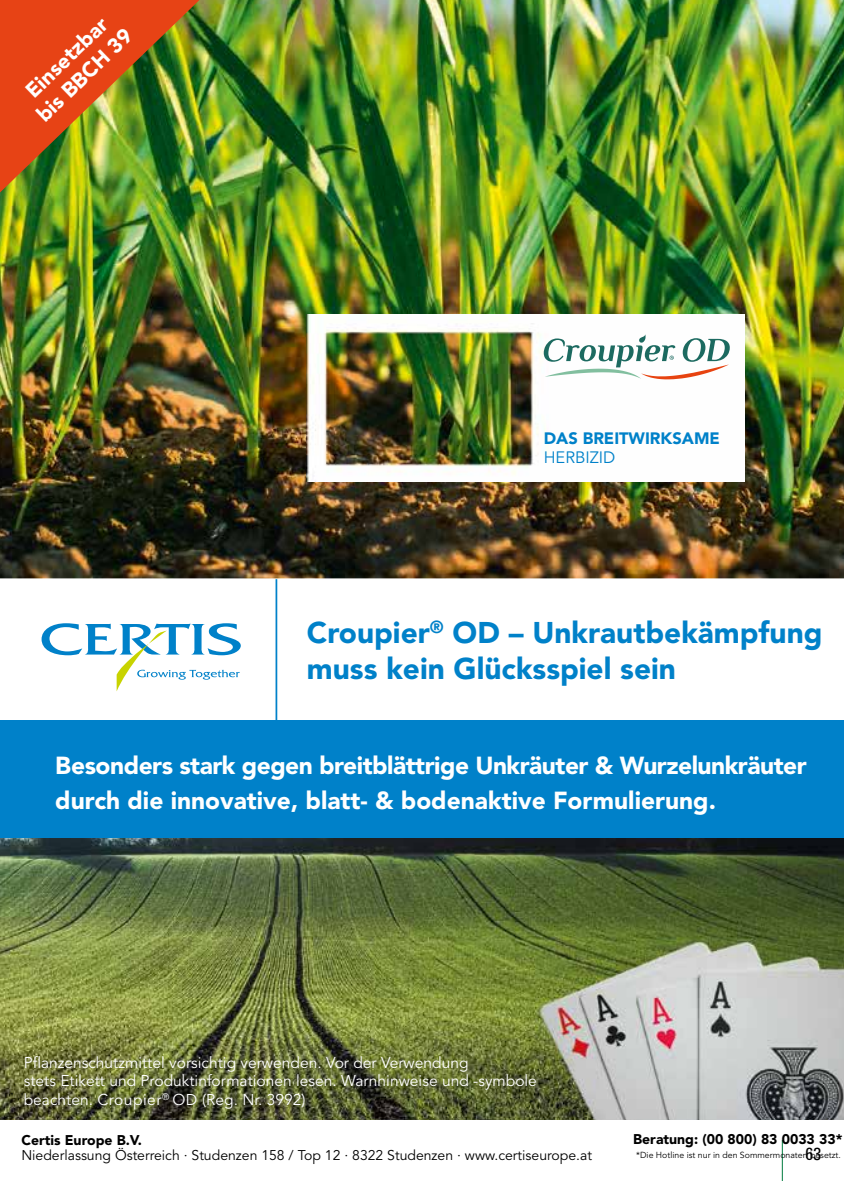
<style>
.page{position:relative;width:844px;height:1181px;background:#fff}
.page>*{position:absolute;margin:0;border:0;box-sizing:border-box;transform-origin:0 0}
.t1{font:900 29.75px/35.7px "Avenir LT Pro";color:#0081c9}
.t2{font:900 24.5px/35px "Avenir LT Pro";letter-spacing:-.02em;color:#fff}
.t3{font:900 21px/25.2px "Avenir LT Pro";color:#fff;text-align:center}
.t4{font:condensed 17.5px "Univers LT Pro";color:#000}
.t5{font:900 16.45px "Avenir LT Pro";color:#0081c9}
.t6{font:16.45px "Avenir LT Pro";color:#0081c9}
.t7{font:15.58px/18.7px "Avenir LT Pro";color:#fff}
.t8{font:14px "Avenir LT Pro";color:#000}
.t9{font:900 14px "Avenir LT Pro";color:#000}
.t10{font:8.75px "Avenir LT Pro";color:#000}
</style>
<div class="page">
<hr style="left:781px;top:1140px;width:1px;height:41px;background:#007a3e">
<img style="left:0;top:0;width:843px;height:578px">
<div style="left:0;top:720px;width:843px;height:118px;background:#0081c9"></div>
<hr style="left:275px;top:579px;width:2px;height:281px;background:#0081c9">
<img style="left:0;top:838px;width:843px;height:281px">
<img style="left:307px;top:314px;width:437px;height:168px">
<svg style="left:543px;top:334px;width:186px;height:45px"></svg>
<svg style="left:42px;top:623px;width:199px;height:68px"></svg>
<img style="left:0;top:0;width:199px;height:192px">
<h3 class="t3" style="left:14px;top:91px;width:123px;rotate:-44deg">Einsetzbar bis BBCH 39</h3>
<p class="t5" style="left:543px;top:428px;width:178px">DAS BREITWIRKSAME</p>
<p class="t6" style="left:543px;top:448px;width:73px">HERBIZID</p>
<h1 class="t1" style="left:307px;top:615px;width:517px">Croupier<sup>®</sup> OD – Unkrautbekämpfung muss kein Glücksspiel sein</h1>
<h2 class="t2" style="left:55px;top:748px;width:752px">Besonders stark gegen breitblättrige Unkräuter &amp; Wurzelunkräuter durch die innovative, blatt- &amp; bodenaktive Formulierung.</h2>
<p class="t7" style="left:24px;top:1053px;width:514px">Pflanzenschutzmittel vorsichtig verwenden. Vor der Verwendung<br>stets Etikett und Produktinformationen lesen. Warnhinweise und -symbole beachten. Croupier<sup>®</sup> OD (Reg. Nr. 3992)</p>
<p class="t9" style="left:21px;top:1131px;width:122px">Certis Europe B.V.</p>
<p class="t8" style="left:21px;top:1147px;width:572px">Niederlassung Österreich · Studenzen 158 / Top 12 · 8322 Studenzen · www.certiseurope.at</p>
<p class="t9" style="left:633px;top:1130px;width:211px">Beratung: (00 800) 83 0033 33*</p>
<p class="t10" style="left:636px;top:1149px;width:206px">*Die Hotline ist nur in den Sommermonaten besetzt.</p>
<p class="t4" style="left:805px;top:1142px;width:17px">63</p>
</div>
